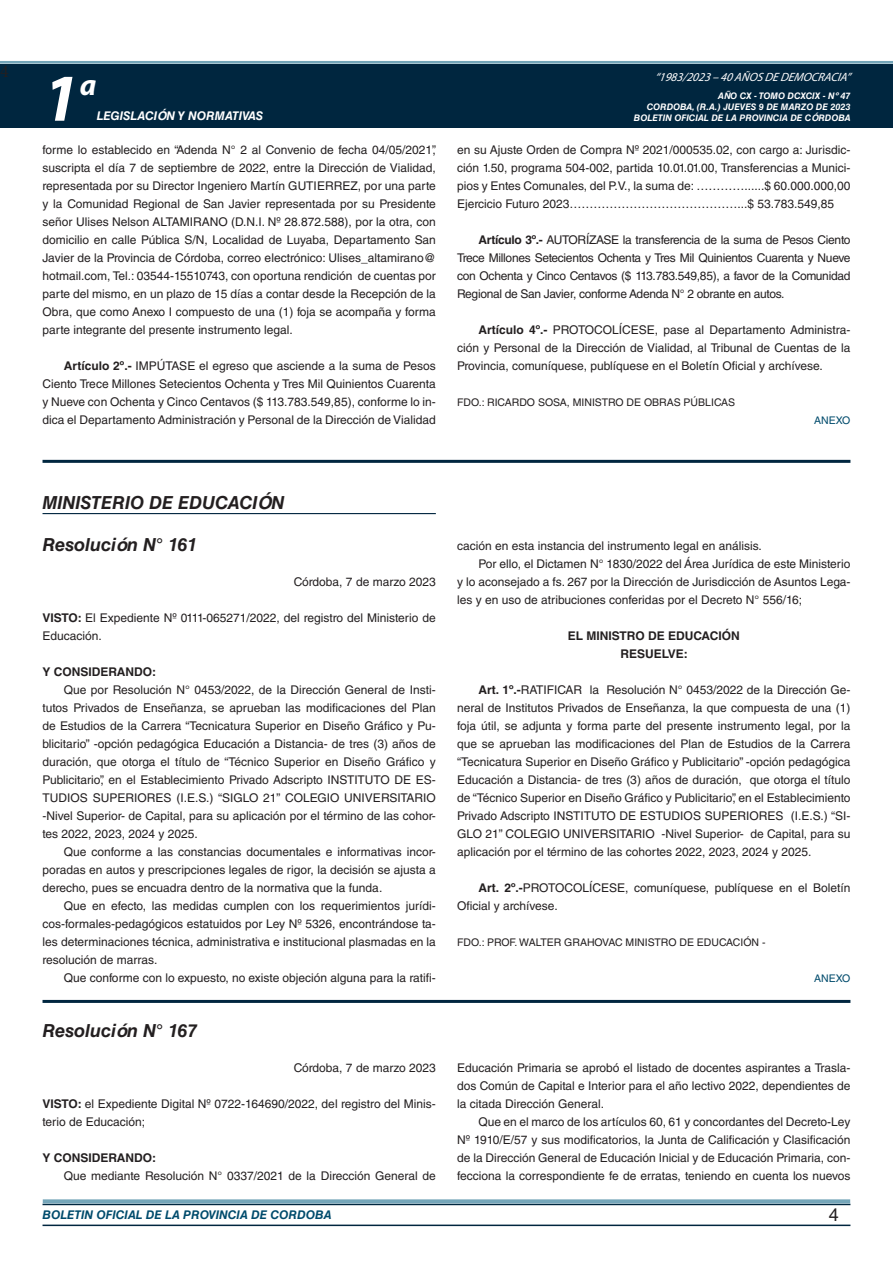
<style>
.page{position:relative;width:893px;height:1263px;background:#fff}
.page>*{position:absolute;margin:0;border:0;box-sizing:border-box;transform-origin:0 0}
.t1{font:italic 700 67.5px "Myriad Pro";color:#fff}
.t2{font:italic 700 30px "Myriad Pro";color:#fff}
.NOMBRE_DE_MINISTERIO{font:italic 700 18px "Helvetica LT Std";color:#231f20}
.t3{font:18px "Minion Pro";color:#231f20}
.t4{font:18px "Helvetica LT Std";color:#231f20}
.TEXTO_BASE{font:12px/18px "Helvetica LT Std";color:#231f20;text-align:justify}
.FECHA{font:12px "Helvetica LT Std";color:#231f20}
.t5{font:italic 700 12px "Helvetica LT Std";color:#004b6c}
.t6{font:italic 12px "Myriad Pro";color:#fff}
.RESUELVE{font:700 12px "Helvetica LT Std";color:#231f20}
.TEXTO_BASE-2{font:700 12px "Helvetica LT Std";color:#231f20}
.t7{font:italic 700 12px "Helvetica LT Std";color:#fff}
.FIRMA{font:10.5px "Helvetica LT Std";color:#231f20}
.ANEXO{font:10.5px "Helvetica LT Std";color:#004b6c}
.t8{font:italic 700 9px/10.8px "Helvetica LT Std";color:#fff;text-align:right}
.s1{font-weight:700}
</style>
<div class="page">
<div style="left:0;top:61px;width:893px;height:6px;background:#fff;opacity:.75"></div>
<div style="left:0;top:64px;width:893px;height:64px;background:#00263f"></div>
<hr style="left:43px;top:1224px;width:807px;height:2px;background:#00263f">
<div style="left:42px;top:1198px;width:809px;height:8px;background:#fff;opacity:.75"></div>
<hr style="left:43px;top:460px;width:807px;height:3px;background:#00263f">
<hr style="left:43px;top:513px;width:393px;height:1px;background:#00263f">
<hr style="left:43px;top:1000px;width:807px;height:3px;background:#00263f">
<h3 class="t3" style="left:0;top:59px;width:10px">4</h3>
<h1 class="t1" style="left:43px;top:54px;width:38px">1</h1>
<h2 class="t2" style="left:80px;top:66px;width:18px">a</h2>
<p class="t7" style="left:97px;top:109px;width:168px">LEGISLACIÓN Y NORMATIVAS</p>
<p class="TEXTO_BASE" style="left:43px;top:141px;width:395px">forme lo establecido en “Adenda N° 2 al Convenio de fecha 04/05/2021”, suscripta el día 7 de septiembre de 2022, entre la Dirección de Vialidad, representada por su Director Ingeniero Martín GUTIERREZ, por una parte y la Comunidad Regional de San Javier representada por su Presidente señor Ulises Nelson ALTAMIRANO (D.N.I. Nº 28.872.588), por la otra, con domicilio en calle Pública S/N, Localidad de Luyaba, Departamento San Javier de la Provincia de Córdoba, correo electrónico: Ulises_altamirano@ hotmail.com, Tel.: 03544-15510743, con oportuna rendición de cuentas por parte del mismo, en un plazo de 15 días a contar desde la Recepción de la Obra, que como Anexo I compuesto de una (1) foja se acompaña y forma parte integrante del presente instrumento legal.</p>
<p class="TEXTO_BASE" style="left:43px;top:357px;width:395px;text-indent:21px"><span class="s1">Artículo 2º.-</span> IMPÚTASE el egreso que asciende a la suma de Pesos Ciento Trece Millones Setecientos Ochenta y Tres Mil Quinientos Cuarenta y Nueve con Ochenta y Cinco Centavos ($ 113.783.549,85), conforme lo in&shy;dica el Departamento Administración y Personal de la Dirección de Vialidad</p>
<p class="t6" style="left:655px;top:70px;width:197px">“ 1983/2023 – 40 AÑOS DE DEMOCRACIA”</p>
<p class="t8" style="left:634px;top:91px;width:218px">AÑO CX - TOMO DCXCIX - Nº 47<br>CORDOBA, (R.A.) JUEVES 9 DE MARZO DE 2023<br>BOLETIN OFICIAL DE LA PROVINCIA DE CÓRDOBA</p>
<p class="TEXTO_BASE" style="left:457px;top:141px;width:395px">en su Ajuste Orden de Compra Nº 2021/000535.02, con cargo a: Jurisdic&shy;ción 1.50, programa 504-002, partida 10.01.01.00, Transferencias a Munici&shy;pios y Entes Comunales, del P.V., la suma de: …………......$ 60.000.000,00</p>
<p class="TEXTO_BASE" style="left:457px;top:195px;width:378px">Ejercicio Futuro 2023……………………………………...$ 53.783.549,85</p>
<p class="TEXTO_BASE" style="left:457px;top:231px;width:395px;text-indent:21px"><span class="s1">Artículo 3º.-</span> AUTORÍZASE la transferencia de la suma de Pesos Ciento Trece Millones Setecientos Ochenta y Tres Mil Quinientos Cuarenta y Nueve con Ochenta y Cinco Centavos ($ 113.783.549,85), a favor de la Comunidad Regional de San Javier, conforme Adenda N° 2 obrante en autos.</p>
<p class="TEXTO_BASE" style="left:457px;top:321px;width:395px;text-indent:21px"><span class="s1">Artículo 4º.-</span> PROTOCOLÍCESE, pase al Departamento Administra&shy;ción y Personal de la Dirección de Vialidad, al Tribunal de Cuentas de la Provincia, comuníquese, publíquese en el Boletín Oficial y archívese.</p>
<p class="FIRMA" style="left:457px;top:396px;width:279px">FDO.: RICARDO SOSA, MINISTRO DE OBRAS PÚBLICAS</p>
<p class="ANEXO" style="left:814px;top:414px;width:38px">ANEXO</p>
<p class="NOMBRE_DE_MINISTERIO" style="left:43px;top:491px;width:243px">MINISTERIO DE EDUCACIÓN</p>
<p class="NOMBRE_DE_MINISTERIO" style="left:43px;top:534px;width:156px">Resolución N° 161</p>
<p class="FECHA" style="left:294px;top:575px;width:144px">Córdoba, 7 de marzo 2023</p>
<p class="TEXTO_BASE" style="left:43px;top:609px;width:395px"><span class="s1">VISTO:</span> El Expediente Nº 0111-065271/2022, del registro del Ministerio de<br>Educación.</p>
<p class="TEXTO_BASE-2" style="left:43px;top:664px;width:115px">Y CONSIDERANDO:</p>
<p class="TEXTO_BASE" style="left:43px;top:681px;width:395px;text-indent:21px">Que por Resolución N° 0453/2022, de la Dirección General de Insti&shy;tutos Privados de Enseñanza, se aprueban las modificaciones del Plan de Estudios de la Carrera “Tecnicatura Superior en Diseño Gráfico y Pu&shy;blicitario” -opción pedagógica Educación a Distancia- de tres (3) años de duración, que otorga el título de “Técnico Superior en Diseño Gráfico y Publicitario”, en el Establecimiento Privado Adscripto INSTITUTO DE ES-TUDIOS SUPERIORES (I.E.S.) “SIGLO 21” COLEGIO UNIVERSITARIO -Nivel Superior- de Capital, para su aplicación por el término de las cohor&shy;tes 2022, 2023, 2024 y 2025.</p>
<p class="TEXTO_BASE" style="left:43px;top:843px;width:395px;text-indent:21px">Que conforme a las constancias documentales e informativas incor&shy;poradas en autos y prescripciones legales de rigor, la decisión se ajusta a derecho, pues se encuadra dentro de la normativa que la funda.</p>
<p class="TEXTO_BASE" style="left:43px;top:897px;width:395px;text-indent:21px">Que en efecto, las medidas cumplen con los requerimientos jurídi&shy;cos-formales-pedagógicos estatuidos por Ley Nº 5326, encontrándose ta&shy;les determinaciones técnica, administrativa e institucional plasmadas en la resolución de marras.</p>
<p class="TEXTO_BASE" style="left:64px;top:969px;width:374px">Que conforme con lo expuesto, no existe objeción alguna para la ratifi-</p>
<p class="NOMBRE_DE_MINISTERIO" style="left:43px;top:1020px;width:156px">Resolución N° 167</p>
<p class="FECHA" style="left:294px;top:1061px;width:144px">Córdoba, 7 de marzo 2023</p>
<p class="TEXTO_BASE" style="left:43px;top:1095px;width:395px"><span class="s1">VISTO:</span> el Expediente Digital Nº 0722-164690/2022, del registro del Minis&shy;terio de Educación;</p>
<p class="TEXTO_BASE-2" style="left:43px;top:1150px;width:115px">Y CONSIDERANDO:</p>
<p class="TEXTO_BASE" style="left:64px;top:1167px;width:374px">Que mediante Resolución N° 0337/2021 de la Dirección General de</p>
<p class="TEXTO_BASE" style="left:457px;top:537px;width:306px">cación en esta instancia del instrumento legal en análisis.</p>
<p class="TEXTO_BASE" style="left:457px;top:555px;width:395px;text-indent:21px">Por ello, el Dictamen N° 1830/2022 del Área Jurídica de este Ministerio y lo aconsejado a fs. 267 por la Dirección de Jurisdicción de Asuntos Lega&shy;les y en uso de atribuciones conferidas por el Decreto N° 556/16;</p>
<p class="RESUELVE" style="left:568px;top:628px;width:173px">EL MINISTRO DE EDUCACIÓN</p>
<p class="RESUELVE" style="left:620px;top:646px;width:69px">RESUELVE:</p>
<p class="TEXTO_BASE" style="left:457px;top:681px;width:395px;text-indent:21px"><span class="s1">Art. 1º.-</span>RATIFICAR la Resolución N° 0453/2022 de la Dirección Ge&shy;neral de Institutos Privados de Enseñanza, la que compuesta de una (1) foja útil, se adjunta y forma parte del presente instrumento legal, por la que se aprueban las modificaciones del Plan de Estudios de la Carrera “Tecnicatura Superior en Diseño Gráfico y Publicitario” -opción pedagógica Educación a Distancia- de tres (3) años de duración, que otorga el título de “Técnico Superior en Diseño Gráfico y Publicitario”, en el Establecimiento Privado Adscripto INSTITUTO DE ESTUDIOS SUPERIORES (I.E.S.) “SI-GLO 21” COLEGIO UNIVERSITARIO -Nivel Superior- de Capital, para su aplicación por el término de las cohortes 2022, 2023, 2024 y 2025.</p>
<p class="TEXTO_BASE" style="left:457px;top:879px;width:395px;text-indent:21px"><span class="s1">Art. 2º.-</span>PROTOCOLÍCESE, comuníquese, publíquese en el Boletín<br>Oficial y archívese.</p>
<p class="FIRMA" style="left:457px;top:936px;width:310px">FDO.: PROF. WALTER GRAHOVAC MINISTRO DE EDUCACIÓN -</p>
<p class="ANEXO" style="left:814px;top:972px;width:38px">ANEXO</p>
<p class="TEXTO_BASE" style="left:457px;top:1059px;width:395px">Educación Primaria se aprobó el listado de docentes aspirantes a Trasla&shy;dos Común de Capital e Interior para el año lectivo 2022, dependientes de la citada Dirección General.</p>
<p class="TEXTO_BASE" style="left:457px;top:1113px;width:395px;text-indent:21px">Que en el marco de los artículos 60, 61 y concordantes del Decreto-Ley Nº 1910/E/57 y sus modificatorios, la Junta de Calificación y Clasificación de la Dirección General de Educación Inicial y de Educación Primaria, con&shy;fecciona la correspondiente fe de erratas, teniendo en cuenta los nuevos</p>
<p class="t5" style="left:43px;top:1208px;width:290px">BOLETIN OFICIAL DE LA PROVINCIA DE CORDOBA</p>
<h3 class="t4" style="left:829px;top:1204px;width:12px">4</h3>
</div>
